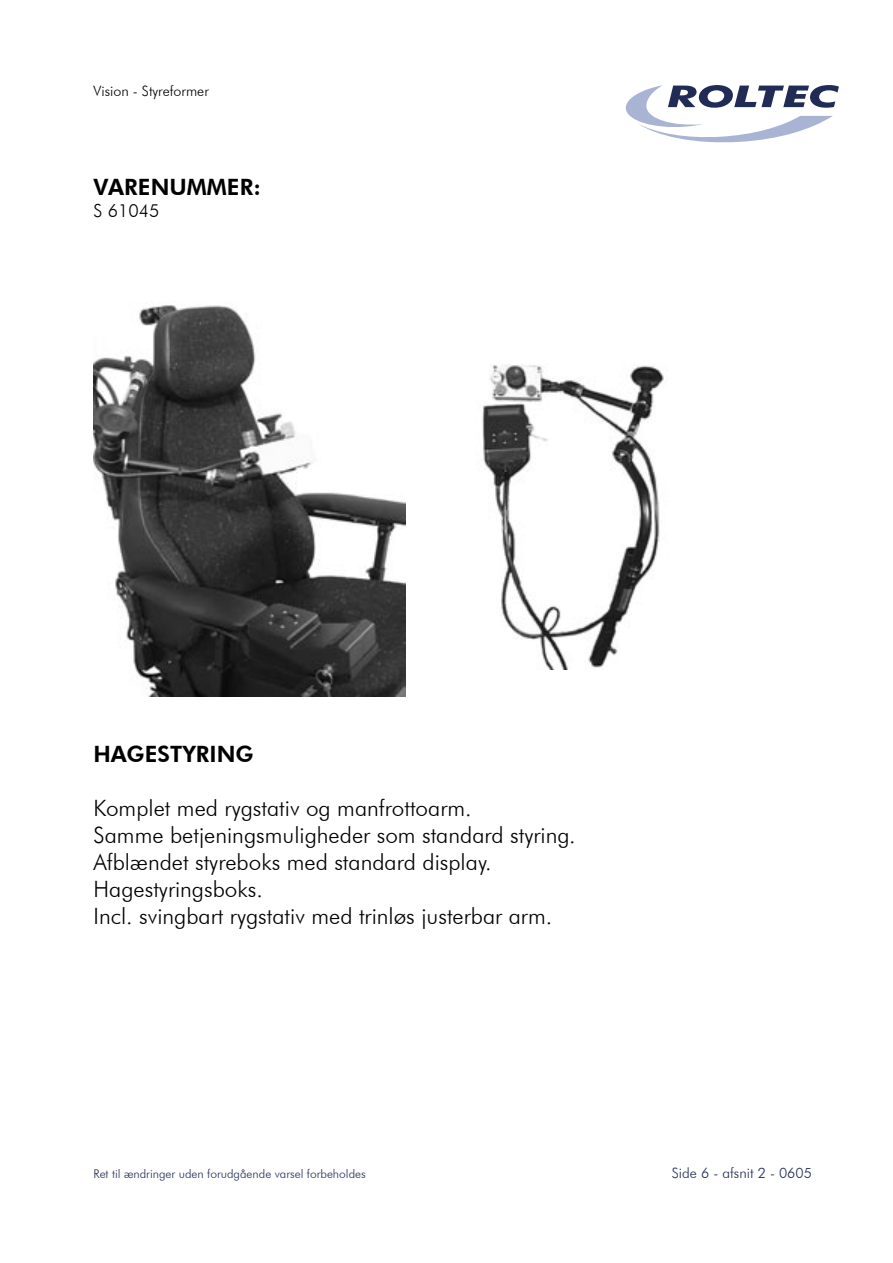
<style>
.page{position:relative;width:893px;height:1263px;background:#fff}
.page>*{position:absolute;margin:0;border:0;box-sizing:border-box;transform-origin:0 0}
.t1{font:300 22.5px "Futura BT";color:#000}
.t2{font:800 22.5px "Futura BT";color:#000}
.t3{font:300 18px "Futura BT";color:#000}
.t4{font:300 14.25px "Futura BT";color:#212c56}
.t5{font:300 14.25px "Futura BT";color:#000}
.t6{font:300 12px "Futura BT";color:#212c56}
</style>
<div class="page">
<svg style="left:625px;top:85px;width:214px;height:58px"></svg>
<img style="left:94px;top:305px;width:311px;height:392px">
<img style="left:482px;top:364px;width:182px;height:306px">
<p class="t5" style="left:94px;top:82px;width:117px">Vision - Styreformer</p>
<p class="t2" style="left:94px;top:173px;width:169px">VARENUMMER:</p>
<p class="t3" style="left:94px;top:200px;width:67px">S 61045</p>
<p class="t2" style="left:94px;top:740px;width:162px">HAGESTYRING</p>
<p class="t1" style="left:94px;top:794px;width:380px">Komplet med rygstativ og manfrottoarm.</p>
<p class="t1" style="left:94px;top:821px;width:484px">Samme betjeningsmuligheder som standard styring.</p>
<p class="t1" style="left:94px;top:848px;width:400px">Afblændet styreboks med standard display.</p>
<p class="t1" style="left:94px;top:875px;width:171px">Hagestyringsboks.</p>
<p class="t1" style="left:94px;top:902px;width:460px">Incl. svingbart rygstativ med trinløs justerbar arm.</p>
<p class="t6" style="left:94px;top:1166px;width:274px">Ret til ændringer uden forudgående varsel forbeholdes</p>
<p class="t4" style="left:672px;top:1164px;width:142px">Side 6 - afsnit 2 - 0605</p>
</div>
